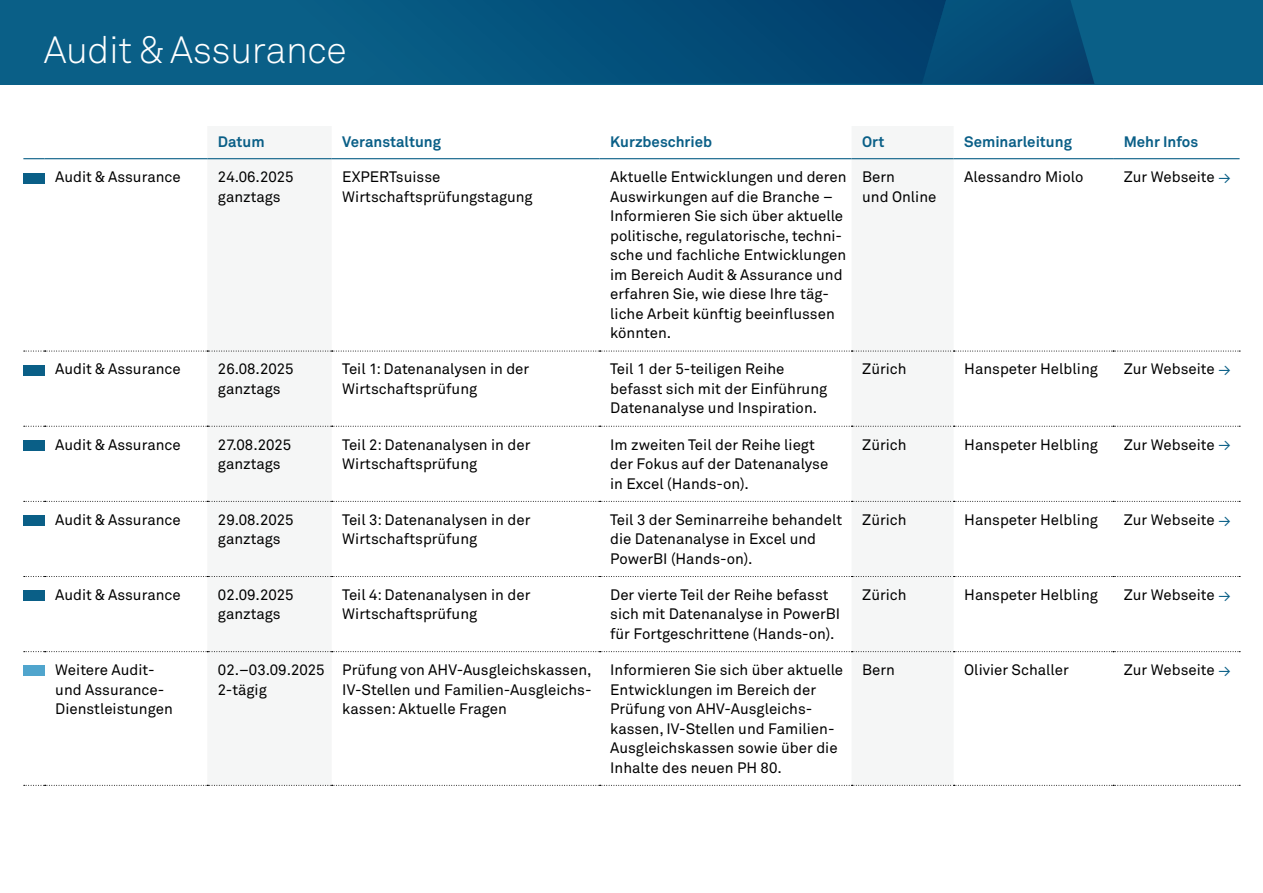
<style>
.page{position:relative;width:1263px;height:893px;background:#fff}
.page>*{position:absolute;margin:0;border:0;box-sizing:border-box;transform-origin:0 0}
.t1{font:37.5px "Akkurat Light Pro";letter-spacing:-.01em;color:#fff}
.t2{font:15px/19.5px "Akkurat Pro";color:#000}
.t3{font:700 15px "Akkurat Pro";color:#0a5f87}
.s1{color:#0a5f87}
</style>
<div class="page">
<div style="left:0;top:0;width:1263px;height:84px;background:#0a5f87"></div>
<svg style="left:483px;top:0;width:611px;height:84px"></svg>
<svg style="left:207px;top:159px;width:747px;height:626px"></svg>
<svg style="left:23px;top:158px;width:22px;height:1px"></svg>
<hr style="left:45px;top:158px;width:162px;height:1px;background:#0a5f87">
<hr style="left:207px;top:158px;width:125px;height:1px;background:#0a5f87">
<hr style="left:600px;top:158px;width:251px;height:1px;background:#0a5f87">
<hr style="left:851px;top:158px;width:103px;height:1px;background:#0a5f87">
<hr style="left:954px;top:158px;width:159px;height:1px;background:#0a5f87">
<hr style="left:1113px;top:158px;width:126px;height:1px;background:#0a5f87">
<svg style="left:24px;top:351px;width:1216px;height:1px"></svg>
<svg style="left:24px;top:426px;width:1216px;height:1px"></svg>
<svg style="left:24px;top:501px;width:1216px;height:1px"></svg>
<svg style="left:24px;top:576px;width:1216px;height:1px"></svg>
<svg style="left:24px;top:651px;width:1216px;height:1px"></svg>
<svg style="left:24px;top:785px;width:1216px;height:1px"></svg>
<hr style="left:332px;top:158px;width:268px;height:1px;background:#0a5f87">
<div style="left:23px;top:173px;width:22px;height:10px;background:#0a5f87"></div>
<div style="left:23px;top:365px;width:22px;height:10px;background:#0a5f87"></div>
<div style="left:23px;top:440px;width:22px;height:11px;background:#0a5f87"></div>
<div style="left:23px;top:515px;width:22px;height:11px;background:#0a5f87"></div>
<div style="left:23px;top:590px;width:22px;height:11px;background:#0a5f87"></div>
<div style="left:23px;top:665px;width:22px;height:11px;background:#50a5cd"></div>
<h1 class="t1" style="left:44px;top:28px;width:304px">Audit &amp; Assurance</h1>
<p class="t3" style="left:218px;top:132px;width:48px">Datum</p>
<p class="t3" style="left:342px;top:132px;width:100px">Veranstaltung</p>
<p class="t3" style="left:610px;top:132px;width:103px">Kurzbeschrieb</p>
<p class="t3" style="left:862px;top:132px;width:24px">Ort</p>
<p class="t3" style="left:964px;top:132px;width:109px">Seminarleitung</p>
<p class="t3" style="left:1124px;top:132px;width:76px">Mehr Infos</p>
<p class="t2" style="left:55px;top:168px;width:127px">Audit &amp; Assurance</p>
<p class="t2" style="left:218px;top:168px;width:77px">24.06.2025 ganztags</p>
<p class="t2" style="left:342px;top:168px;width:192px">EXPERTsuisse<br>Wirtschaftsprüfungstagung</p>
<p class="t2" style="left:610px;top:168px;width:238px">Aktuelle Entwicklungen und deren<br>Auswirkungen auf die Branche –<br>Informieren Sie sich über aktuelle politische, regulatorische, techni&shy;sche und fachliche Entwicklungen im Bereich Audit &amp; Assurance und erfahren Sie, wie diese Ihre täg&shy;liche Arbeit künftig beeinflussen könnten.</p>
<p class="t2" style="left:862px;top:168px;width:76px">Bern<br>und Online</p>
<p class="t2" style="left:964px;top:168px;width:121px">Alessandro Miolo</p>
<p class="t2" style="left:1124px;top:168px;width:109px">Zur Webseite <span class="s1">→</span></p>
<p class="t2" style="left:55px;top:360px;width:127px">Audit &amp; Assurance</p>
<p class="t2" style="left:218px;top:360px;width:77px">26.08.2025 ganztags</p>
<p class="t2" style="left:342px;top:360px;width:188px">Teil 1: Datenanalysen in der<br>Wirtschaftsprüfung</p>
<p class="t2" style="left:610px;top:360px;width:218px">Teil 1 der 5-teiligen Reihe befasst sich mit der Einführung<br>Datenanalyse und Inspiration.</p>
<p class="t2" style="left:862px;top:360px;width:46px">Zürich</p>
<p class="t2" style="left:964px;top:360px;width:135px">Hanspeter Helbling</p>
<p class="t2" style="left:1124px;top:360px;width:109px">Zur Webseite <span class="s1">→</span></p>
<p class="t2" style="left:55px;top:435px;width:127px">Audit &amp; Assurance</p>
<p class="t2" style="left:218px;top:435px;width:75px">27.08.2025 ganztags</p>
<p class="t2" style="left:342px;top:435px;width:190px">Teil 2: Datenanalysen in der<br>Wirtschaftsprüfung</p>
<p class="t2" style="left:610px;top:435px;width:220px">Im zweiten Teil der Reihe liegt der Fokus auf der Datenanalyse in Excel (Hands-on).</p>
<p class="t2" style="left:862px;top:435px;width:46px">Zürich</p>
<p class="t2" style="left:964px;top:435px;width:135px">Hanspeter Helbling</p>
<p class="t2" style="left:1124px;top:435px;width:109px">Zur Webseite <span class="s1">→</span></p>
<p class="t2" style="left:55px;top:510px;width:127px">Audit &amp; Assurance</p>
<p class="t2" style="left:218px;top:510px;width:77px">29.08.2025 ganztags</p>
<p class="t2" style="left:342px;top:510px;width:190px">Teil 3: Datenanalysen in der<br>Wirtschaftsprüfung</p>
<p class="t2" style="left:610px;top:510px;width:234px">Teil 3 der Seminarreihe behandelt die Datenanalyse in Excel und<br>PowerBI (Hands-on).</p>
<p class="t2" style="left:862px;top:510px;width:46px">Zürich</p>
<p class="t2" style="left:964px;top:510px;width:135px">Hanspeter Helbling</p>
<p class="t2" style="left:1124px;top:510px;width:109px">Zur Webseite <span class="s1">→</span></p>
<p class="t2" style="left:55px;top:585px;width:127px">Audit &amp; Assurance</p>
<p class="t2" style="left:218px;top:585px;width:77px">02.09.2025 ganztags</p>
<p class="t2" style="left:342px;top:585px;width:190px">Teil 4: Datenanalysen in der<br>Wirtschaftsprüfung</p>
<p class="t2" style="left:610px;top:585px;width:231px">Der vierte Teil der Reihe befasst sich mit Datenanalyse in PowerBI für Fortgeschrittene (Hands-on).</p>
<p class="t2" style="left:862px;top:585px;width:46px">Zürich</p>
<p class="t2" style="left:964px;top:585px;width:135px">Hanspeter Helbling</p>
<p class="t2" style="left:1124px;top:585px;width:109px">Zur Webseite <span class="s1">→</span></p>
<p class="t2" style="left:55px;top:660px;width:119px">Weitere Audit&shy;und Assurance-<br>Dienstleistungen</p>
<p class="t2" style="left:218px;top:660px;width:108px">02.–03.09.2025<br>2-tägig</p>
<p class="t2" style="left:342px;top:660px;width:251px;text-align:justify">Prüfung von AHV-Ausgleichskassen, IV-Stellen und Familien-Ausgleichs&shy;kassen: Aktuelle Fragen</p>
<p class="t2" style="left:610px;top:660px;width:234px">Informieren Sie sich über aktuelle<br>Entwicklungen im Bereich der<br>Prüfung von AHV-Ausgleichs&shy;kassen, IV-Stellen und Familien-<br>Ausgleichskassen sowie über die<br>Inhalte des neuen PH 80.</p>
<p class="t2" style="left:862px;top:660px;width:34px">Bern</p>
<p class="t2" style="left:964px;top:660px;width:106px">Olivier Schaller</p>
<p class="t2" style="left:1124px;top:660px;width:109px">Zur Webseite <span class="s1">→</span></p>
</div>
